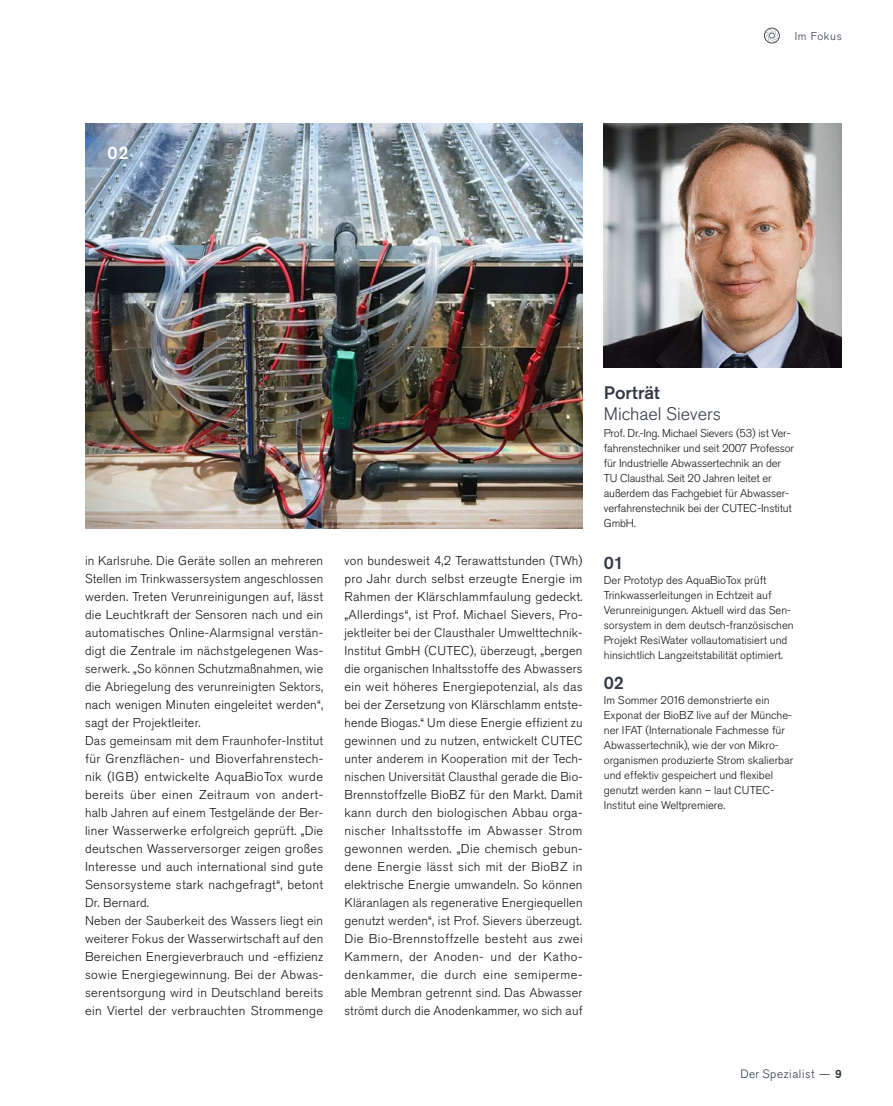
<style>
.page{position:relative;width:893px;height:1106px;background:#fff}
.page>*{position:absolute;margin:0;border:0;box-sizing:border-box;transform-origin:0 0}
.t1{font:300 18px "Akzidenz Grotesk Pro";color:#343a48}
.t2{font:500 18px "Akzidenz Grotesk Pro";color:#343a48}
.t3{font:500 18px "Akzidenz Grotesk Pro";color:#fff}
.t4{font:300 12.75px/18px "Akzidenz Grotesk Pro";letter-spacing:.02em;color:#141414}
.t5{font:300 12px "Akzidenz Grotesk Pro";letter-spacing:.05em;color:#343a48}
.t6{font:300 11.25px/15px "Akzidenz Grotesk Pro";color:#141414}
.t7{font:300 11.25px "Akzidenz Grotesk Pro";letter-spacing:.06em;color:#343a48}
.s1{font-weight:500}
</style>
<div class="page">
<img style="left:604px;top:123px;width:238px;height:244px">
<img style="left:85px;top:123px;width:498px;height:405px">
<svg style="left:764px;top:28px;width:16px;height:15px"></svg>
<h1 class="t3" style="left:108px;top:141px;width:22px">02</h1>
<p class="t7" style="left:795px;top:29px;width:49px">Im Fokus</p>
<p class="t4" style="left:85px;top:551px;width:240px">in Karlsruhe. Die Geräte sollen an mehreren Stellen im Trinkwassersystem angeschlossen werden. Treten Verunreinigungen auf, lässt die Leuchtkraft der Sensoren nach und ein automatisches Online-Alarmsignal verstän&shy;digt die Zentrale im nächstgelegenen Was&shy;serwerk. „So können Schutzmaßnahmen, wie die Abriegelung des verunreinigten Sektors, nach wenigen Minuten eingeleitet werden“, sagt der Projektleiter.<br>Das gemeinsam mit dem Fraunhofer-Institut für Grenzflächen- und Bioverfahrenstech&shy;nik (IGB) entwickelte AquaBioTox wurde bereits über einen Zeitraum von andert&shy;halb Jahren auf einem Testgelände der Ber&shy;liner Wasserwerke erfolgreich geprüft. „Die deutschen Wasserversorger zeigen großes Interesse und auch international sind gute Sensorsysteme stark nachgefragt“, betont Dr. Bernard.<br>Neben der Sauberkeit des Wassers liegt ein weiterer Fokus der Wasserwirtschaft auf den Bereichen Energieverbrauch und -effizienz sowie Energiegewinnung. Bei der Abwas&shy;serentsorgung wird in Deutschland bereits ein Viertel der verbrauchten Strommenge</p>
<p class="t4" style="left:344px;top:551px;width:240px;text-align:justify">von bundesweit 4,2 Terawattstunden (TWh) pro Jahr durch selbst erzeugte Energie im Rahmen der Klärschlammfaulung gedeckt. „Allerdings“, ist Prof. Michael Sievers, Pro&shy;jektleiter bei der Clausthaler Umwelttechnik-Institut GmbH (CUTEC), überzeugt, „bergen die organischen Inhaltsstoffe des Abwassers ein weit höheres Energiepotenzial, als das bei der Zersetzung von Klärschlamm entste&shy;hende Biogas.“ Um diese Energie effizient zu gewinnen und zu nutzen, entwickelt CUTEC unter anderem in Kooperation mit der Tech&shy;nischen Universität Clausthal gerade die Bio-Brennstoffzelle BioBZ für den Markt. Damit kann durch den biologischen Abbau orga&shy;nischer Inhaltsstoffe im Abwasser Strom gewonnen werden. „Die chemisch gebun&shy;dene Energie lässt sich mit der BioBZ in elektrische Energie umwandeln. So können Kläranlagen als regenerative Energiequellen genutzt werden“, ist Prof. Sievers überzeugt.<br>Die Bio-Brennstoffzelle besteht aus zwei Kammern, der Anoden- und der Katho&shy;denkammer, die durch eine semiperme&shy;able Membran getrennt sind. Das Abwasser strömt durch die Anodenkammer, wo sich auf</p>
<h1 class="t2" style="left:604px;top:380px;width:58px">Porträt</h1>
<h1 class="t1" style="left:604px;top:401px;width:119px">Michael Sievers</h1>
<p class="t6" style="left:604px;top:425px;width:192px">Prof. Dr.-Ing. Michael Sievers (53) ist Ver&shy;fahrenstechniker und seit 2007 Professor für Industrielle Abwassertechnik an der TU Clausthal. Seit 20 Jahren leitet er außerdem das Fachgebiet für Abwasser&shy;verfahrenstechnik bei der CUTEC-Institut GmbH.</p>
<h1 class="t2" style="left:604px;top:551px;width:22px">01</h1>
<p class="t6" style="left:604px;top:572px;width:192px">Der Prototyp des AquaBioTox prüft Trinkwasserleitungen in Echtzeit auf Verunreinigungen. Aktuell wird das Sen&shy;sorsystem in dem deutsch-französischen Projekt ResiWater vollautomatisiert und hinsichtlich Langzeitstabilität optimiert.</p>
<h1 class="t2" style="left:604px;top:671px;width:22px">02</h1>
<p class="t6" style="left:604px;top:692px;width:191px">Im Sommer 2016 demonstrierte ein Exponat der BioBZ live auf der Münche&shy;ner IFAT (Internationale Fachmesse für Abwassertechnik), wie der von Mikro&shy;organismen produzierte Strom skalierbar und effektiv gespeichert und flexibel genutzt werden kann – laut CUTEC-Institut eine Weltpremiere.</p>
<p class="t5" style="left:740px;top:1065px;width:103px">Der Spezialist –– <span class="s1">9</span></p>
</div>
